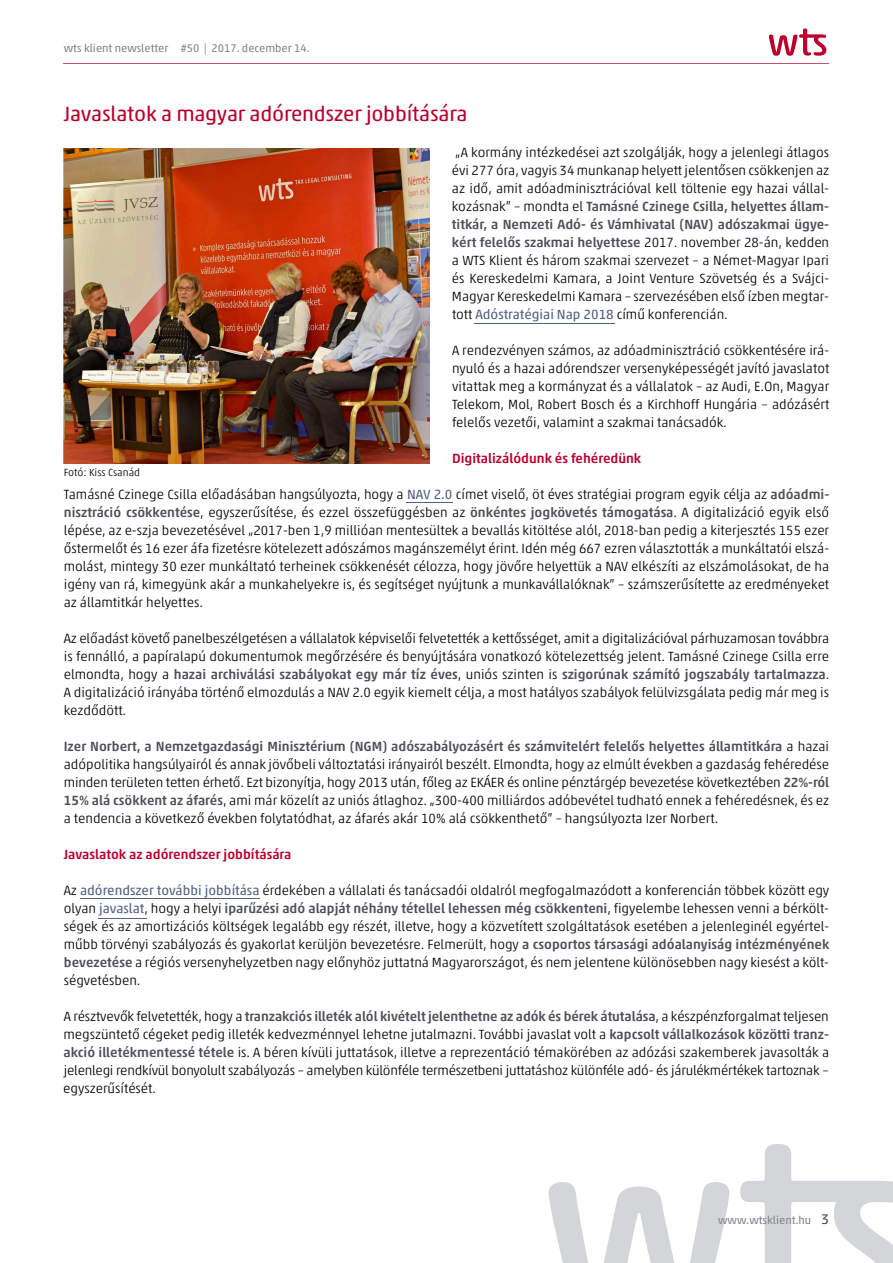
<style>
.page{position:relative;width:893px;height:1263px;background:#fff}
.page>*{position:absolute;margin:0;border:0;box-sizing:border-box;transform-origin:0 0}
.t1{font:21px "Akko Rounded Pro";letter-spacing:-.01em;color:#be002d}
.t2{font:300 13.5px/18px "Akko Pro";color:#000;text-align:justify}
.t3{font:500 13.5px "Akko Pro";color:#be002d}
.t4{font:11.25px "Akko Pro";color:#838589}
.t5{font:300 10.5px "Akko Pro";color:#000}
.s1{font-weight:500;color:#4e5157}
.s2{font-weight:400;color:#516184}
.s3{font-size:14.25px;color:#4e5157}
</style>
<div class="page">
<svg style="left:549px;top:1182px;width:180px;height:81px"></svg>
<svg style="left:740px;top:1144px;width:153px;height:119px"></svg>
<svg style="left:769px;top:29px;width:57px;height:27px"></svg>
<hr style="left:64px;top:64px;width:765px;height:1px;background:#d24d6c">
<img style="left:64px;top:149px;width:365px;height:314px">
<hr style="left:474px;top:323px;width:140px;height:1px;background:#516184">
<hr style="left:406px;top:502px;width:47px;height:1px;background:#516184">
<hr style="left:80px;top:898px;width:179px;height:1px;background:#516184">
<hr style="left:98px;top:918px;width:49px;height:1px;background:#516184">
<p class="t4" style="left:64px;top:42px;width:248px">wts klient newsletter #50 | 2017. december 14.</p>
<h1 class="t1" style="left:64px;top:101px;width:405px">Javaslatok a magyar adórendszer jobbítására</h1>
<p class="t2" style="left:452px;top:143px;width:379px">„A kormány intézkedései azt szolgálják, hogy a jelenlegi átlagos évi 277 óra, vagyis 34 munkanap helyett jelentősen csökkenjen az az idő, amit adóadminisztrációval kell töltenie egy hazai vállal&shy;kozásnak” – mondta el <span class="s1">Tamásné Czinege Csilla, helyettes állam&shy;titkár, a Nemzeti Adó- és Vámhivatal (NAV) adószakmai ügye&shy;kért felelős szakmai helyettese</span> 2017. november 28-án, kedden a WTS Klient és három szakmai szervezet – a Német-Magyar Ipari és Kereskedelmi Kamara, a Joint Venture Szövetség és a Svájci-Magyar Kereskedelmi Kamara – szervezésében első ízben megtar&shy;tott <span class="s2">Adóstratégiai Nap 2018</span> című konferencián.</p>
<p class="t2" style="left:452px;top:341px;width:379px">A rendezvényen számos, az adóadminisztráció csökkentésére irá&shy;nyuló és a hazai adórendszer versenyképességét javító javaslatot vitattak meg a kormányzat és a vállalatok – az Audi, E.On, Magyar Telekom, Mol, Robert Bosch és a Kirchhoff Hungária – adózásért felelős vezetői, valamint a szakmai tanácsadók.</p>
<p class="t3" style="left:452px;top:450px;width:191px">Digitalizálódunk és fehéredünk</p>
<p class="t2" style="left:64px;top:485px;width:767px">Tamásné Czinege Csilla előadásában hangsúlyozta, hogy a <span class="s2">NAV 2.0</span> címet viselő, öt éves stratégiai program egyik célja az <span class="s1">adóadmi&shy;nisztráció csökkentése</span>, egyszerűsítése, és ezzel összefüggésben az <span class="s1">önkéntes jogkövetés támogatása</span>. A digitalizáció egyik első lépése, az e-szja bevezetésével „2017-ben 1,9 millióan mentesültek a bevallás kitöltése alól, 2018-ban pedig a kiterjesztés 155 ezer őstermelőt és 16 ezer áfa fizetésre kötelezett adószámos magánszemélyt érint. Idén még 667 ezren választották a munkáltatói elszá&shy;molást, mintegy 30 ezer munkáltató terheinek csökkenését célozza, hogy jövőre helyettük a NAV elkészíti az elszámolásokat, de ha igény van rá, kimegyünk akár a munkahelyekre is, és segítséget nyújtunk a munkavállalóknak” – számszerűsítette az eredményeket az államtitkár helyettes.</p>
<p class="t2" style="left:64px;top:629px;width:767px">Az előadást követő panelbeszélgetésen a vállalatok képviselői felvetették a kettősséget, amit a digitalizációval párhuzamosan továbbra is fennálló, a papíralapú dokumentumok megőrzésére és benyújtására vonatkozó kötelezettség jelent. Tamásné Czinege Csilla erre elmondta, hogy a <span class="s1">hazai archiválási szabályokat egy már tíz éves</span>, uniós szinten is <span class="s1">szigorúnak számító jogszabály tartalmazza</span>.<br>A digitalizáció irányába történő elmozdulás a NAV 2.0 egyik kiemelt célja, a most hatályos szabályok felülvizsgálata pedig már meg is kezdődött.</p>
<p class="t2" style="left:64px;top:737px;width:767px"><span class="s1">Izer Norbert, a Nemzetgazdasági Minisztérium (NGM) adószabályozásért és számvitelért felelős helyettes államtitkára</span> a hazai adópolitika hangsúlyairól és annak jövőbeli változtatási irányairól beszélt. Elmondta, hogy az elmúlt években a gazdaság fehéredése minden területen tetten érhető. Ezt bizonyítja, hogy 2013 után, főleg az EKÁER és online pénztárgép bevezetése következtében <span class="s1">22%-ról 15% alá csökkent az áfarés</span>, ami már közelít az uniós átlaghoz. „300-400 milliárdos adóbevétel tudható ennek a fehéredésnek, és ez a tendencia a következő években folytatódhat, az áfarés akár 10% alá csökkenthető” – hangsúlyozta Izer Norbert.</p>
<p class="t3" style="left:64px;top:846px;width:229px">Javaslatok az adórendszer jobbítására</p>
<p class="t2" style="left:64px;top:881px;width:767px">Az <span class="s2">adórendszer további jobbítása</span> érdekében a vállalati és tanácsadói oldalról megfogalmazódott a konferencián többek között egy olyan <span class="s2">javaslat</span>, hogy a helyi <span class="s1">iparűzési adó alapját néhány tétellel lehessen még csökkenteni</span>, figyelembe lehessen venni a bérkölt&shy;ségek és az amortizációs költségek legalább egy részét, illetve, hogy a közvetített szolgáltatások esetében a jelenleginél egyértel&shy;műbb törvényi szabályozás és gyakorlat kerüljön bevezetésre. Felmerült, hogy <span class="s1">a csoportos társasági adóalanyiság intézményének bevezetése</span> a régiós versenyhelyzetben nagy előnyhöz juttatná Magyarországot, és nem jelentene különösebben nagy kiesést a költ&shy;ségvetésben.</p>
<p class="t2" style="left:63px;top:1007px;width:767px">A résztvevők felvetették, hogy a <span class="s1">tranzakciós illeték alól kivételt jelenthetne az adók és bérek átutalása</span>, a készpénzforgalmat teljesen megszüntető cégeket pedig illeték kedvezménnyel lehetne jutalmazni. További javaslat volt a <span class="s1">kapcsolt vállalkozások közötti tranz&shy;akció illetékmentessé tétele</span> is. A béren kívüli juttatások, illetve a reprezentáció témakörében az adózási szakemberek javasolták a jelenlegi rendkívül bonyolult szabályozás – amelyben különféle természetbeni juttatáshoz különféle adó- és járulékmértékek tartoznak – egyszerűsítését.</p>
<p class="t5" style="left:64px;top:465px;width:78px">Fotó: Kiss Csanád</p>
<p class="t4" style="left:718px;top:1213px;width:113px">www.wtsklient.hu <span class="s3">3</span></p>
</div>
